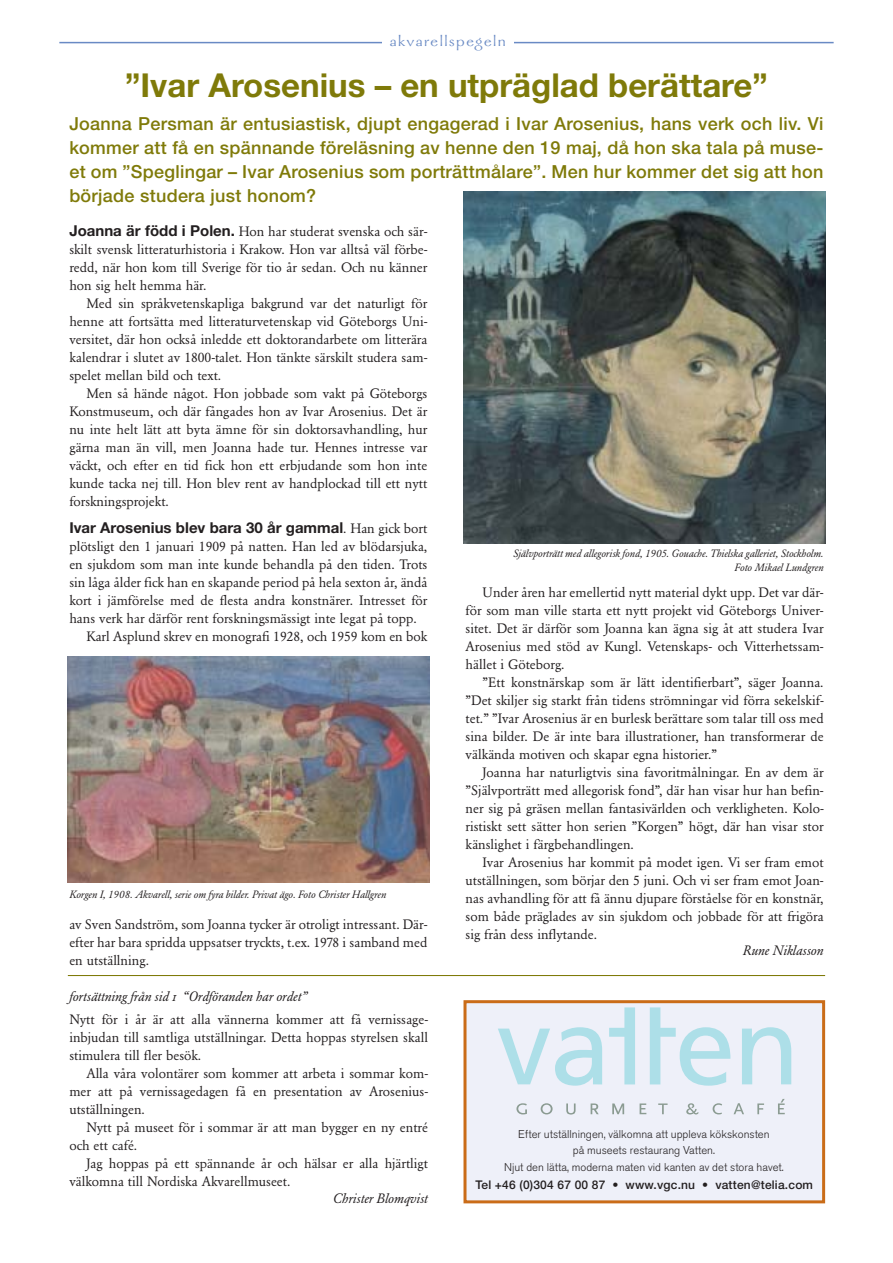
<style>
.page{position:relative;width:893px;height:1263px;background:#fff}
.page>*{position:absolute;margin:0;border:0;box-sizing:border-box;transform-origin:0 0}
.t1{font:700 33px "Helvetica Neue";color:#7f7a09}
.t2{font:500 18px/24px "Helvetica Neue";letter-spacing:.015em;color:#7f7a09;text-align:justify}
.t3{font:16.5px "Galahad";letter-spacing:.1em;color:#698ac4}
.t4{font:700 15px "Helvetica Neue";color:#231f20}
.t5{font:13.5px/18px "Garamond BE";color:#231f20;text-align:justify}
.t6{font:13.5px "Garamond BE Italic Os F";color:#231f20}
.t7{font:500 12px "Helvetica Neue";letter-spacing:.015em;color:#231f20}
.t8{font:300 11.25px/16.5px "Akzidenz Grotesk BE";color:#231f20;text-align:center}
.t9{font:italic 10.5px/13.5px "Garamond BE";color:#231f20;text-align:right}
.s1{font-family:"Helvetica Neue";font-weight:700;font-size:15px}
.s2{font-family:"Garamond BE";font-weight:400;font-size:13.5px}
</style>
<div class="page">
<div style="left:465px;top:1002px;width:358px;height:200px;background:#eef0f9"></div>
<div style="left:463px;top:1000px;width:362px;height:203px;border:3px solid #ca6c18"></div>
<img style="left:463px;top:192px;width:362px;height:351px">
<img style="left:68px;top:657px;width:361px;height:225px">
<hr style="left:59px;top:42px;width:774px;height:1px;background:#698ac4">
<div style="left:382px;top:26px;width:131px;height:33px;background:#fff"></div>
<svg style="left:609px;top:1007px;width:26px;height:77px"></svg>
<svg style="left:498px;top:1027px;width:104px;height:59px"></svg>
<svg style="left:649px;top:1007px;width:81px;height:79px"></svg>
<svg style="left:742px;top:1027px;width:49px;height:57px"></svg>
<svg style="left:516px;top:1103px;width:11px;height:11px"></svg>
<svg style="left:540px;top:1103px;width:12px;height:11px"></svg>
<svg style="left:566px;top:1103px;width:9px;height:12px"></svg>
<svg style="left:590px;top:1103px;width:8px;height:11px"></svg>
<svg style="left:612px;top:1103px;width:12px;height:11px"></svg>
<svg style="left:639px;top:1103px;width:7px;height:11px"></svg>
<svg style="left:658px;top:1103px;width:9px;height:11px"></svg>
<svg style="left:686px;top:1103px;width:12px;height:11px"></svg>
<svg style="left:712px;top:1103px;width:10px;height:11px"></svg>
<svg style="left:733px;top:1103px;width:11px;height:11px"></svg>
<svg style="left:757px;top:1103px;width:7px;height:11px"></svg>
<svg style="left:778px;top:1099px;width:6px;height:15px"></svg>
<hr style="left:68px;top:975px;width:757px;height:1px;background:#7f7a09">
<p class="t3" style="left:390px;top:34px;width:117px">akvarellspegeln</p>
<h1 class="t1" style="left:125px;top:74px;width:644px">”Ivar Arosenius – en utpräglad berättare”</h1>
<p class="t2" style="left:69px;top:114px;width:755px">Joanna Persman är entusiastisk, djupt engagerad i Ivar Arosenius, hans verk och liv. Vi kommer att få en spännande föreläsning av henne den 19 maj, då hon ska tala på muse&shy;et om ”Speglingar – Ivar Arosenius som porträttmålare”. Men hur kommer det sig att hon började studera just honom?</p>
<p class="t5" style="left:69px;top:224px;width:359px"><span class="s1">Joanna är född i Polen.</span> Hon har studerat svenska och sär&shy;skilt svensk litteraturhistoria i Krakow. Hon var alltså väl förbe&shy;redd, när hon kom till Sverige för tio år sedan. Och nu känner hon sig helt hemma här.</p>
<p class="t5" style="left:69px;top:296px;width:359px;text-indent:17px">Med sin språkvetenskapliga bakgrund var det naturligt för henne att fortsätta med litteraturvetenskap vid Göteborgs Uni&shy;versitet, där hon också inledde ett doktorandarbete om litterära kalendrar i slutet av 1800-talet. Hon tänkte särskilt studera sam&shy;spelet mellan bild och text.</p>
<p class="t5" style="left:69px;top:386px;width:359px;text-indent:17px">Men så hände något. Hon jobbade som vakt på Göteborgs Konstmuseum, och där fångades hon av Ivar Arosenius. Det är nu inte helt lätt att byta ämne för sin doktorsavhandling, hur gärna man än vill, men Joanna hade tur. Hennes intresse var väckt, och efter en tid fick hon ett erbjudande som hon inte kunde tacka nej till. Hon blev rent av handplockad till ett nytt forskningsprojekt.</p>
<p class="t4" style="left:69px;top:523px;width:359px">Ivar Arosenius blev bara 30 år gammal<span class="s2">. Han gick bort</span></p>
<p class="t5" style="left:69px;top:539px;width:359px">plötsligt den 1 januari 1909 på natten. Han led av blödarsjuka,</p>
<p class="t5" style="left:69px;top:557px;width:359px">en sjukdom som man inte kunde behandla på den tiden. Trots</p>
<p class="t5" style="left:69px;top:575px;width:359px">sin låga ålder fick han en skapande period på hela sexton år, ändå</p>
<p class="t5" style="left:69px;top:593px;width:359px">kort i jämförelse med de flesta andra konstnärer. Intresset för</p>
<p class="t5" style="left:69px;top:611px;width:349px">hans verk har därför rent forskningsmässigt inte legat på topp.</p>
<p class="t5" style="left:86px;top:629px;width:342px">Karl Asplund skrev en monografi 1928, och 1959 kom en bok</p>
<p class="t9" style="left:69px;top:888px;width:318px">Korgen I, 1908. Akvarell, serie om fyra bilder. Privat ägo. Foto Christer Hallgren</p>
<p class="t5" style="left:69px;top:917px;width:359px">av Sven Sandström, som Joanna tycker är otroligt intressant. Där&shy;efter har bara spridda uppsatser tryckts, t.ex. 1978 i samband med en utställning.</p>
<p class="t6" style="left:69px;top:992px;width:239px">fortsättning från sid 1 “Ordföranden har ordet”</p>
<p class="t5" style="left:69px;top:1012px;width:360px">Nytt för i år är att alla vännerna kommer att få vernissage&shy;inbjudan till samtliga utställningar. Detta hoppas styrelsen skall stimulera till fler besök.</p>
<p class="t5" style="left:69px;top:1066px;width:360px;text-indent:17px">Alla våra volontärer som kommer att arbeta i sommar kom&shy;mer att på vernissagedagen få en presentation av Arosenius&shy;utställningen.</p>
<p class="t5" style="left:69px;top:1120px;width:360px;text-indent:17px">Nytt på museet för i sommar är att man bygger en ny entré och ett café.</p>
<p class="t5" style="left:69px;top:1156px;width:360px;text-indent:17px">Jag hoppas på ett spännande år och hälsar er alla hjärtligt välkomna till Nordiska Akvarellmuseet.</p>
<p class="t6" style="left:333px;top:1193px;width:97px">Christer Blomqvist</p>
<p class="t9" style="left:513px;top:548px;width:312px">Självporträtt med allegorisk fond, 1905. Gouache. Thielska galleriet, Stockholm.<br>Foto Mikael Lundgren</p>
<p class="t5" style="left:465px;top:584px;width:359px;text-indent:17px">Under åren har emellertid nytt material dykt upp. Det var där&shy;för som man ville starta ett nytt projekt vid Göteborgs Univer&shy;sitet. Det är därför som Joanna kan ägna sig åt att studera Ivar Arosenius med stöd av Kungl. Vetenskaps- och Vitterhetssam&shy;hället i Göteborg.</p>
<p class="t5" style="left:465px;top:674px;width:359px;text-indent:17px">”Ett konstnärskap som är lätt identifierbart”, säger Joanna. ”Det skiljer sig starkt från tidens strömningar vid förra sekelskif&shy;tet.” ”Ivar Arosenius är en burlesk berättare som talar till oss med sina bilder. De är inte bara illustrationer, han transformerar de välkända motiven och skapar egna historier.”</p>
<p class="t5" style="left:465px;top:764px;width:359px;text-indent:17px">Joanna har naturligtvis sina favoritmålningar. En av dem är ”Självporträtt med allegorisk fond”, där han visar hur han befin&shy;ner sig på gräsen mellan fantasivärlden och verkligheten. Kolo&shy;ristiskt sett sätter hon serien ”Korgen” högt, där han visar stor känslighet i färgbehandlingen.</p>
<p class="t5" style="left:465px;top:854px;width:359px;text-indent:17px">Ivar Arosenius har kommit på modet igen. Vi ser fram emot utställningen, som börjar den 5 juni. Och vi ser fram emot Joan&shy;nas avhandling för att få ännu djupare förståelse för en konstnär, som både präglades av sin sjukdom och jobbade för att frigöra sig från dess inflytande.</p>
<p class="t6" style="left:742px;top:945px;width:82px">Rune Niklasson</p>
<p class="t8" style="left:504px;top:1127px;width:281px">Efter utställningen, välkomna att uppleva kökskonsten<br>på museets restaurang Vatten.<br>Njut den lätta, moderna maten vid kanten av det stora havet.</p>
<p class="t7" style="left:475px;top:1181px;width:339px">Tel +46 (0)304 67 00 87 • www.vgc.nu • vatten@telia.com</p>
</div>
